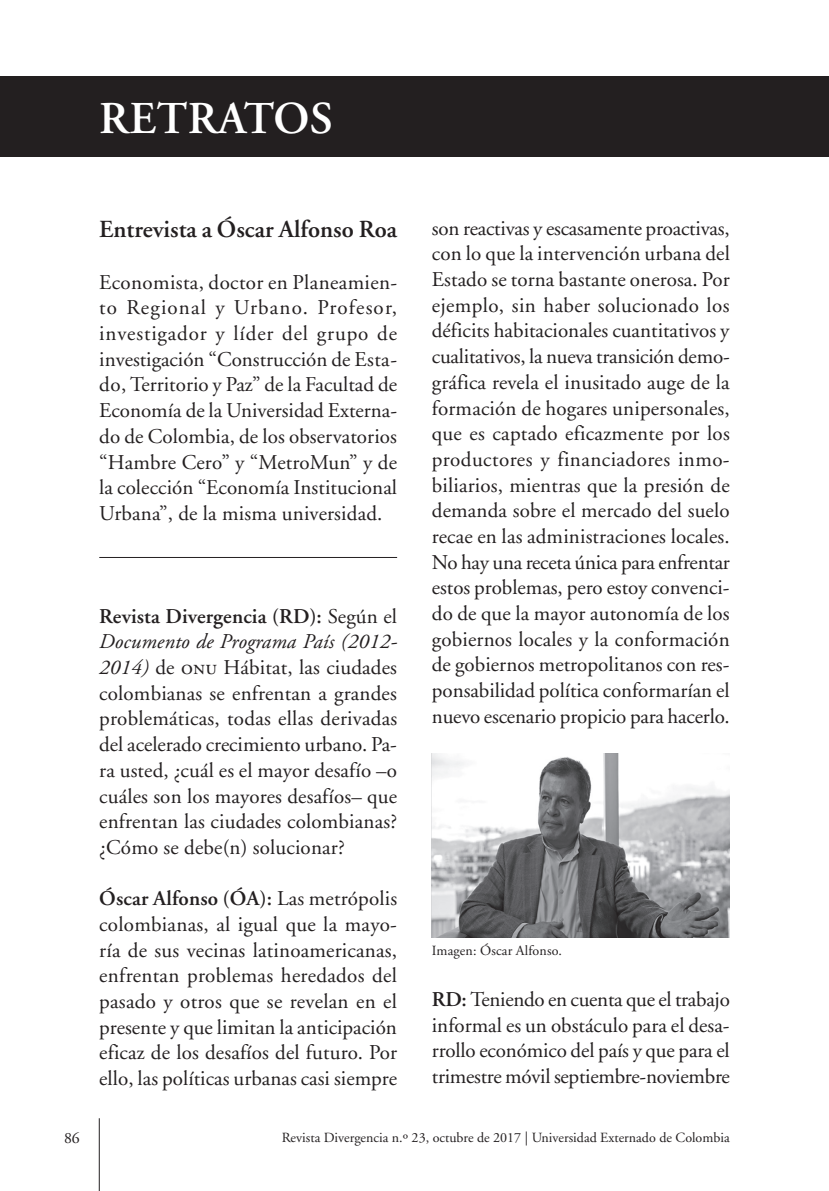
<style>
.page{position:relative;width:829px;height:1191px;background:#fff}
.page>*{position:absolute;margin:0;border:0;box-sizing:border-box;transform-origin:0 0}
.t1{font:600 45.5px "Adobe Garamond";letter-spacing:.01em;color:#fff}
.t2{font:600 24.5px "Adobe Garamond";letter-spacing:.005em;color:#231f20}
.t3{font:21px/25.7px "Adobe Garamond";color:#231f20;text-align:justify}
.t4{font:15.75px "Adobe Garamond";color:#231f20}
.t5{font:14px "Adobe Garamond";color:#231f20}
.s1{font-weight:600}
.s2{font-style:italic}
.s3{font-family:"Adobe Garamond Regular SC"}
</style>
<div class="page">
<hr style="left:99px;top:1118px;width:1px;height:73px;background:#231f20">
<div style="left:0;top:76px;width:828px;height:81px;background:#231f20"></div>
<img style="left:432px;top:753px;width:297px;height:185px">
<hr style="left:99px;top:557px;width:298px;height:1px;background:#231f20">
<h1 class="t1" style="left:99px;top:93px;width:235px">retratos</h1>
<p class="t2" style="left:99px;top:216px;width:300px">Entrevista a Óscar Alfonso Roa</p>
<p class="t3" style="left:99px;top:270px;width:299px">Economista, doctor en Planeamien&shy;to Regional y Urbano. Profesor, investigador y líder del grupo de investigación “Construcción de Esta&shy;do, Territorio y Paz” de la Facultad de Economía de la Universidad Externa&shy;do de Colombia, de los observatorios “Hambre Cero” y “MetroMun” y de la colección “Economía Institucional Urbana”, de la misma universidad.</p>
<p class="t3" style="left:99px;top:603px;width:299px"><span class="s1">Revista Divergencia (rd):</span> Según el <span class="s2">Documento de Programa País (2012- 2014)</span> de <span class="s3">onu</span> Hábitat, las ciudades colombianas se enfrentan a grandes problemáticas, todas ellas derivadas del acelerado crecimiento urbano. Pa&shy;ra usted, ¿cuál es el mayor desafío –o cuáles son los mayores desafíos– que enfrentan las ciudades colombianas? ¿Cómo se debe(n) solucionar?</p>
<p class="t3" style="left:99px;top:886px;width:299px"><span class="s1">Óscar Alfonso (óa):</span> Las metrópolis colombianas, al igual que la mayo&shy;ría de sus vecinas latinoamericanas, enfrentan problemas heredados del pasado y otros que se revelan en el presente y que limitan la anticipación eficaz de los desafíos del futuro. Por ello, las políticas urbanas casi siempre</p>
<p class="t3" style="left:432px;top:216px;width:299px">son reactivas y escasamente proactivas, con lo que la intervención urbana del Estado se torna bastante onerosa. Por ejemplo, sin haber solucionado los déficits habitacionales cuantitativos y cualitativos, la nueva transición demo&shy;gráfica revela el inusitado auge de la formación de hogares unipersonales, que es captado eficazmente por los productores y financiadores inmo&shy;biliarios, mientras que la presión de demanda sobre el mercado del suelo recae en las administraciones locales.<br>No hay una receta única para enfrentar estos problemas, pero estoy convenci&shy;do de que la mayor autonomía de los gobiernos locales y la conformación de gobiernos metropolitanos con res&shy;ponsabilidad política conformarían el nuevo escenario propicio para hacerlo.</p>
<p class="t5" style="left:432px;top:942px;width:132px">Imagen: Óscar Alfonso.</p>
<p class="t3" style="left:432px;top:987px;width:299px"><span class="s1">rd:</span> Teniendo en cuenta que el trabajo informal es un obstáculo para el desa&shy;rrollo económico del país y que para el trimestre móvil septiembre-noviembre</p>
<p class="t4" style="left:64px;top:1129px;width:17px">86</p>
<p class="t5" style="left:282px;top:1130px;width:449px">Revista Divergencia n.º 23, octubre de 2017 | Universidad Externado de Colombia</p>
</div>
